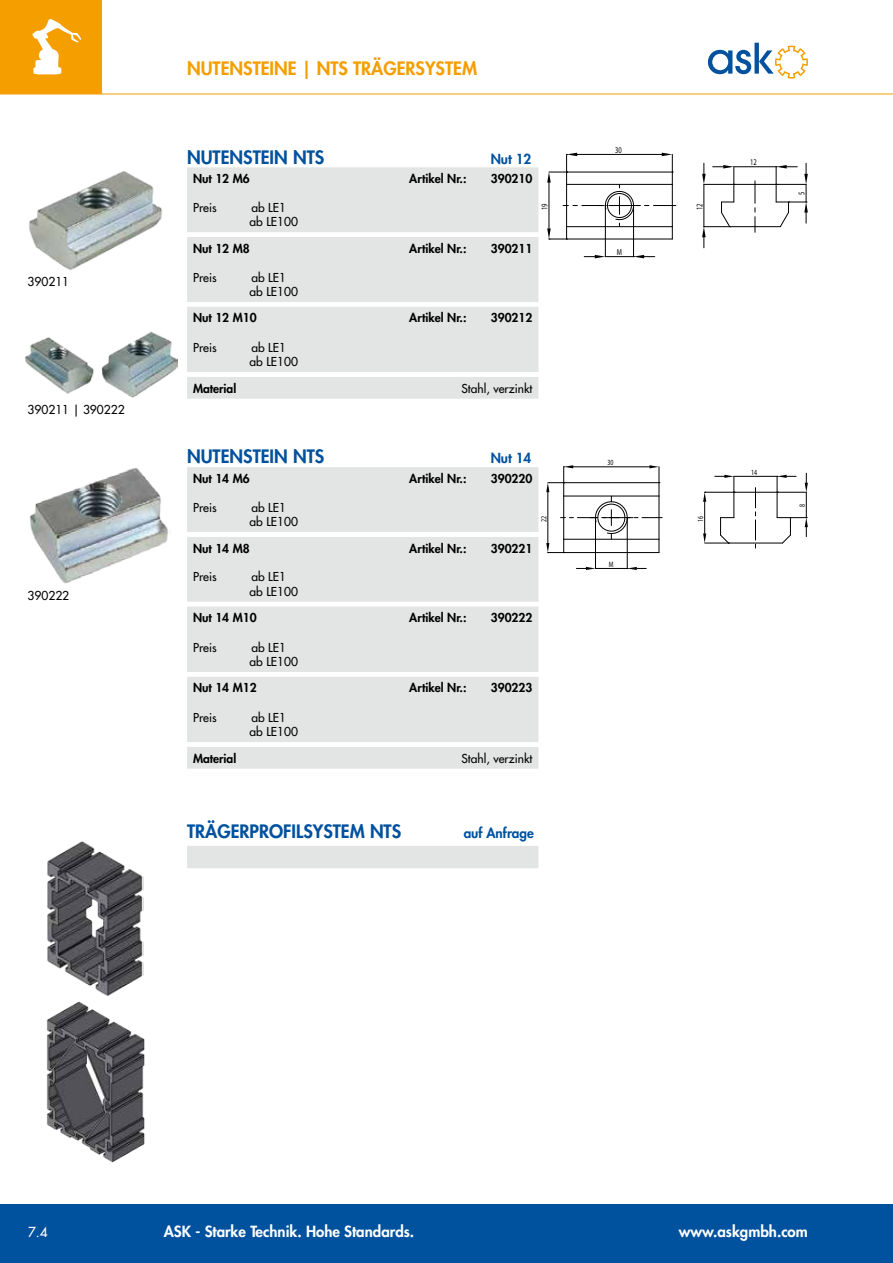
<style>
.page{position:relative;width:893px;height:1263px;background:#fff}
.page>*{position:absolute;margin:0;border:0;box-sizing:border-box;transform-origin:0 0}
.t1{font:800 18px "Futura Std";color:#00519e}
.t2{font:800 18px "Futura Std";color:#f49e00}
.t3{font:800 15px "Futura Std";color:#fff}
.t4{font:800 13.5px "Futura Std";color:#00519e}
.t5{font:500 13.5px "Futura Std";color:#fff}
.t6{font:800 12px "Futura Std";color:#000}
.t7{font:500 12px/14.4px "Futura Std";color:#000}
.t8{font:8.7px "Myriad Pro";color:#000;scale:.75 1}
.t9{font:7.8px "Myriad Pro";color:#000;scale:.75 1}
</style>
<div class="page">
<div style="left:0;top:1204px;width:893px;height:59px;background:#00519e"></div>
<div style="left:0;top:0;width:102px;height:94px;background:#f49e00"></div>
<hr style="left:0;top:94px;width:893px;height:1px;background:#f49e00">
<svg style="left:32px;top:19px;width:49px;height:55px"></svg>
<svg style="left:708px;top:43px;width:100px;height:36px"></svg>
<div style="left:187px;top:167px;width:351px;height:232px;background:#e3e4e4"></div>
<svg style="left:187px;top:232px;width:351px;height:145px;background:#e5e6e6"></svg>
<div style="left:187px;top:467px;width:351px;height:302px;background:#e3e4e4"></div>
<svg style="left:187px;top:532px;width:351px;height:215px;background:#e5e6e6"></svg>
<img style="left:29px;top:167px;width:195px;height:144px">
<img style="left:25px;top:331px;width:152px;height:66px">
<img style="left:30px;top:468px;width:138px;height:116px">
<div style="left:187px;top:846px;width:351px;height:22px;background:#e3e4e4"></div>
<img style="left:47px;top:841px;width:97px;height:155px">
<img style="left:46px;top:1001px;width:99px;height:162px">
<hr style="left:605px;top:206px;width:1px;height:51px;background:#000">
<hr style="left:633px;top:206px;width:1px;height:51px;background:#000">
<svg style="left:584px;top:255px;width:71px;height:3px"></svg>
<svg style="left:547px;top:153px;width:129px;height:87px"></svg>
<hr style="left:730px;top:226px;width:50px;height:1px;background:#000">
<hr style="left:734px;top:184px;width:42px;height:1px;background:#000">
<hr style="left:734px;top:166px;width:42px;height:1px;background:#000">
<svg style="left:702px;top:163px;width:33px;height:85px"></svg>
<svg style="left:776px;top:163px;width:32px;height:64px"></svg>
<svg style="left:755px;top:181px;width:1px;height:51px"></svg>
<hr style="left:595px;top:518px;width:1px;height:50px;background:#000">
<hr style="left:627px;top:518px;width:1px;height:50px;background:#000">
<hr style="left:595px;top:568px;width:32px;height:1px;background:#000">
<svg style="left:576px;top:567px;width:19px;height:3px"></svg>
<svg style="left:627px;top:567px;width:19px;height:3px"></svg>
<svg style="left:546px;top:465px;width:116px;height:88px"></svg>
<hr style="left:728px;top:543px;width:54px;height:1px;background:#000">
<hr style="left:734px;top:492px;width:43px;height:1px;background:#000">
<hr style="left:734px;top:476px;width:43px;height:1px;background:#000">
<svg style="left:703px;top:475px;width:32px;height:69px"></svg>
<svg style="left:777px;top:473px;width:31px;height:70px"></svg>
<svg style="left:755px;top:488px;width:1px;height:61px"></svg>
<p class="t7" style="left:28px;top:274px;width:43px">390211</p>
<p class="t7" style="left:28px;top:402px;width:99px">390211 | 390222</p>
<p class="t7" style="left:28px;top:588px;width:43px">390222</p>
<h1 class="t2" style="left:187px;top:57px;width:291px">NUTENSTEINE | NTS TRÄGERSYSTEM</h1>
<h1 class="t1" style="left:187px;top:146px;width:139px">NUTENSTEIN NTS</h1>
<p class="t4" style="left:491px;top:150px;width:42px">Nut 12</p>
<p class="t6" style="left:193px;top:171px;width:58px">Nut 12 M6</p>
<p class="t7" style="left:193px;top:200px;width:25px">Preis</p>
<p class="t7" style="left:250px;top:200px;width:50px">ab LE1 ab LE100</p>
<p class="t6" style="left:193px;top:241px;width:58px">Nut 12 M8</p>
<p class="t7" style="left:193px;top:270px;width:25px">Preis</p>
<p class="t7" style="left:250px;top:270px;width:50px">ab LE1 ab LE100</p>
<p class="t6" style="left:193px;top:310px;width:65px">Nut 12 M10</p>
<p class="t7" style="left:193px;top:340px;width:25px">Preis</p>
<p class="t7" style="left:250px;top:340px;width:50px">ab LE1 ab LE100</p>
<p class="t6" style="left:409px;top:171px;width:59px">Artikel Nr.:</p>
<p class="t6" style="left:491px;top:171px;width:43px">390210</p>
<p class="t6" style="left:409px;top:241px;width:59px">Artikel Nr.:</p>
<p class="t6" style="left:491px;top:241px;width:43px">390211</p>
<p class="t6" style="left:409px;top:310px;width:59px">Artikel Nr.:</p>
<p class="t6" style="left:491px;top:310px;width:43px">390212</p>
<p class="t6" style="left:193px;top:381px;width:45px">Material</p>
<p class="t7" style="left:461px;top:381px;width:72px">Stahl, verzinkt</p>
<p class="t8" style="left:539px;top:210px;width:10px;rotate:-90deg">19</p>
<h1 class="t1" style="left:187px;top:445px;width:139px">NUTENSTEIN NTS</h1>
<p class="t4" style="left:491px;top:450px;width:42px">Nut 14</p>
<p class="t6" style="left:193px;top:471px;width:58px">Nut 14 M6</p>
<p class="t7" style="left:193px;top:500px;width:25px">Preis</p>
<p class="t7" style="left:250px;top:500px;width:50px">ab LE1 ab LE100</p>
<p class="t6" style="left:193px;top:541px;width:58px">Nut 14 M8</p>
<p class="t7" style="left:193px;top:570px;width:25px">Preis</p>
<p class="t7" style="left:250px;top:570px;width:50px">ab LE1 ab LE100</p>
<p class="t6" style="left:193px;top:610px;width:65px">Nut 14 M10</p>
<p class="t7" style="left:193px;top:640px;width:25px">Preis</p>
<p class="t7" style="left:250px;top:640px;width:50px">ab LE1 ab LE100</p>
<p class="t6" style="left:193px;top:680px;width:65px">Nut 14 M12</p>
<p class="t7" style="left:193px;top:710px;width:25px">Preis</p>
<p class="t7" style="left:250px;top:710px;width:50px">ab LE1 ab LE100</p>
<p class="t6" style="left:409px;top:471px;width:59px">Artikel Nr.:</p>
<p class="t6" style="left:491px;top:471px;width:43px">390220</p>
<p class="t6" style="left:409px;top:541px;width:59px">Artikel Nr.:</p>
<p class="t6" style="left:491px;top:541px;width:43px">390221</p>
<p class="t6" style="left:409px;top:610px;width:59px">Artikel Nr.:</p>
<p class="t6" style="left:491px;top:610px;width:43px">390222</p>
<p class="t6" style="left:409px;top:680px;width:59px">Artikel Nr.:</p>
<p class="t6" style="left:491px;top:680px;width:43px">390223</p>
<p class="t6" style="left:193px;top:751px;width:45px">Material</p>
<p class="t7" style="left:461px;top:751px;width:72px">Stahl, verzinkt</p>
<p class="t9" style="left:539px;top:522px;width:10px;rotate:-90deg">22</p>
<h1 class="t1" style="left:187px;top:820px;width:216px">TRÄGERPROFILSYSTEM NTS</h1>
<p class="t4" style="left:464px;top:824px;width:72px">auf Anfrage</p>
<p class="t8" style="left:615px;top:145px;width:10px">30</p>
<p class="t8" style="left:617px;top:247px;width:9px">M</p>
<p class="t9" style="left:607px;top:458px;width:10px">30</p>
<p class="t9" style="left:609px;top:560px;width:8px">M</p>
<p class="t8" style="left:694px;top:210px;width:10px;rotate:-90deg">12</p>
<p class="t8" style="left:750px;top:157px;width:10px">12</p>
<p class="t8" style="left:796px;top:195px;width:6px;rotate:-90deg">5</p>
<p class="t9" style="left:696px;top:522px;width:10px;rotate:-90deg">16</p>
<p class="t9" style="left:751px;top:467px;width:10px">14</p>
<p class="t9" style="left:797px;top:507px;width:6px;rotate:-90deg">8</p>
<p class="t5" style="left:28px;top:1223px;width:21px">7.4</p>
<p class="t3" style="left:164px;top:1222px;width:252px">ASK - Starke Technik. Hohe Standards.</p>
<p class="t3" style="left:679px;top:1222px;width:131px">www.askgmbh.com</p>
</div>
